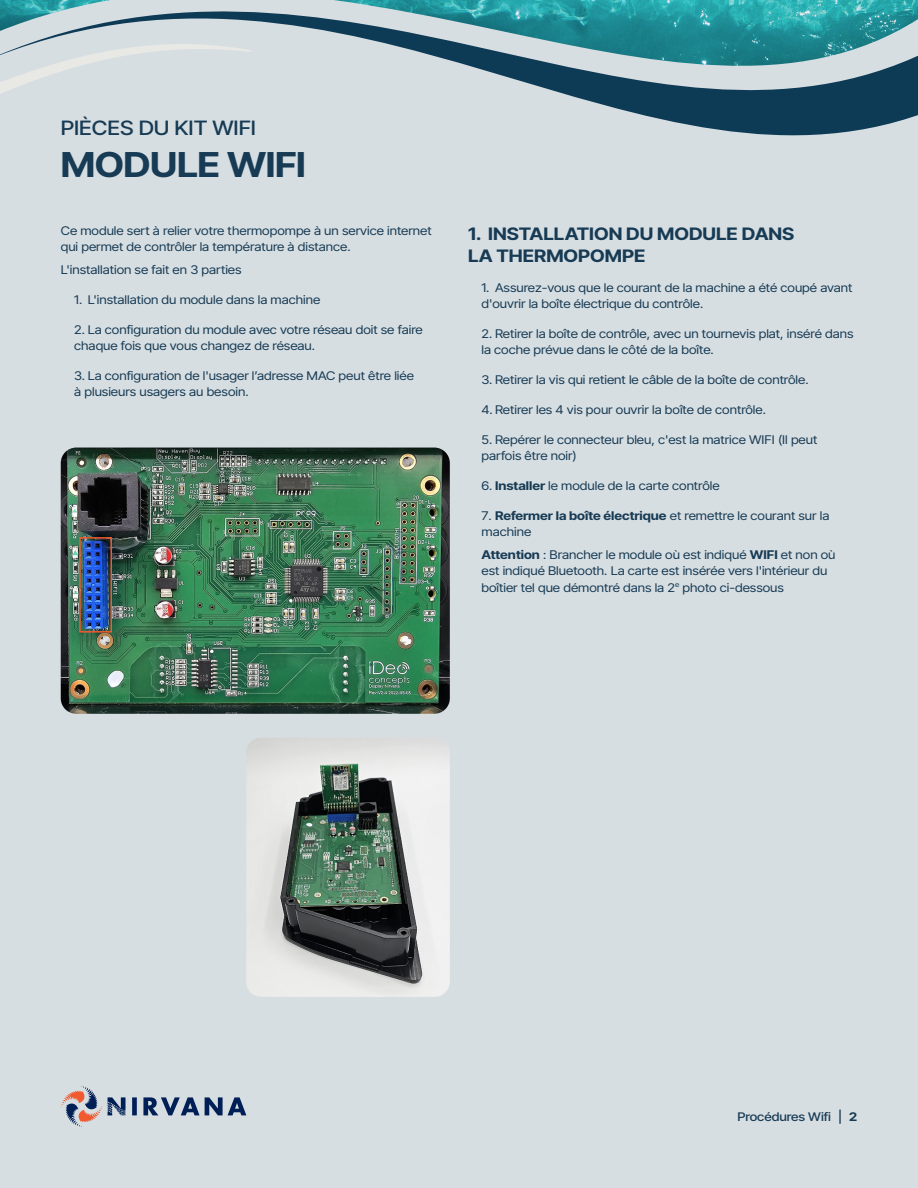
<style>
.page{position:relative;width:918px;height:1188px;background:#d7dee2}
.page>*{position:absolute;margin:0;border:0;box-sizing:border-box;transform-origin:0 0}
.t1{font:700 39px "Stage Grotesk";letter-spacing:-.01em;color:#173b54}
.Titre_entête{font:500 22.5px "Stage Grotesk";color:#173b54}
.t2{font:700 19.5px/22.5px "Stage Grotesk";color:#173b54}
.t3{font:13.65px/16.4px "Stage Grotesk";color:#173b54}
.t4{font:500 13.5px "Stage Grotesk";color:#173b54}
.s1{font-weight:700}
</style>
<div class="page">
<svg style="left:0;top:0;width:918px;height:136px"></svg>
<svg style="left:0;top:31px;width:252px;height:82px"></svg>
<svg style="left:61px;top:1086px;width:41px;height:41px"></svg>
<svg style="left:108px;top:1097px;width:138px;height:18px"></svg>
<img style="left:61px;top:448px;width:389px;height:266px">
<img style="left:246px;top:738px;width:204px;height:259px">
<div style="left:79px;top:537px;width:33px;height:96px;border:2px solid #f1592f"></div>
<p class="Titre_entête" style="left:61px;top:113px;width:197px">PIÈCES DU KIT WIFI</p>
<p class="t1" style="left:61px;top:139px;width:247px">MODULE WIFI</p>
<p class="t3" style="left:61px;top:222px;width:373px">Ce module sert à relier votre thermopompe à un service internet qui permet de contrôler la température à distance.</p>
<p class="t3" style="left:61px;top:261px;width:182px">L'installation se fait en 3 parties</p>
<p class="t3" style="left:74px;top:291px;width:248px">1. L'installation du module dans la machine</p>
<p class="t3" style="left:74px;top:321px;width:350px">2. La configuration du module avec votre réseau doit se faire chaque fois que vous changez de réseau.</p>
<p class="t3" style="left:74px;top:367px;width:341px">3. La configuration de l'usager l’adresse MAC peut être liée à plusieurs usagers au besoin.</p>
<p class="t2" style="left:468px;top:221px;width:328px">1. INSTALLATION DU MODULE DANS<br>LA THERMOPOMPE</p>
<p class="t3" style="left:482px;top:279px;width:372px">1. Assurez-vous que le courant de la machine a été coupé avant d'ouvrir la boîte électrique du contrôle.</p>
<p class="t3" style="left:482px;top:325px;width:374px">2. Retirer la boîte de contrôle, avec un tournevis plat, inséré dans la coche prévue dans le côté de la boîte.</p>
<p class="t3" style="left:482px;top:371px;width:329px">3. Retirer la vis qui retient le câble de la boîte de contrôle.</p>
<p class="t3" style="left:482px;top:401px;width:286px">4. Retirer les 4 vis pour ouvrir la boîte de contrôle.</p>
<p class="t3" style="left:482px;top:431px;width:337px">5. Repérer le connecteur bleu, c'est la matrice WIFI (Il peut parfois être noir)</p>
<p class="t3" style="left:482px;top:477px;width:240px">6. <span class="s1">Installer</span> le module de la carte contrôle</p>
<p class="t3" style="left:482px;top:507px;width:349px">7. <span class="s1">Refermer la boîte électrique</span> et remettre le courant sur la machine</p>
<p class="t3" style="left:482px;top:546px;width:356px"><span class="s1">Attention</span> : Brancher le module où est indiqué <span class="s1">WIFI</span> et non où est indiqué Bluetooth. La carte est insérée vers l'intérieur du boîtier tel que démontré dans la 2<sup>e</sup> photo ci-dessous</p>
<p class="t4" style="left:737px;top:1107px;width:121px">Procédures Wifi | <span class="s1">2</span></p>
</div>
